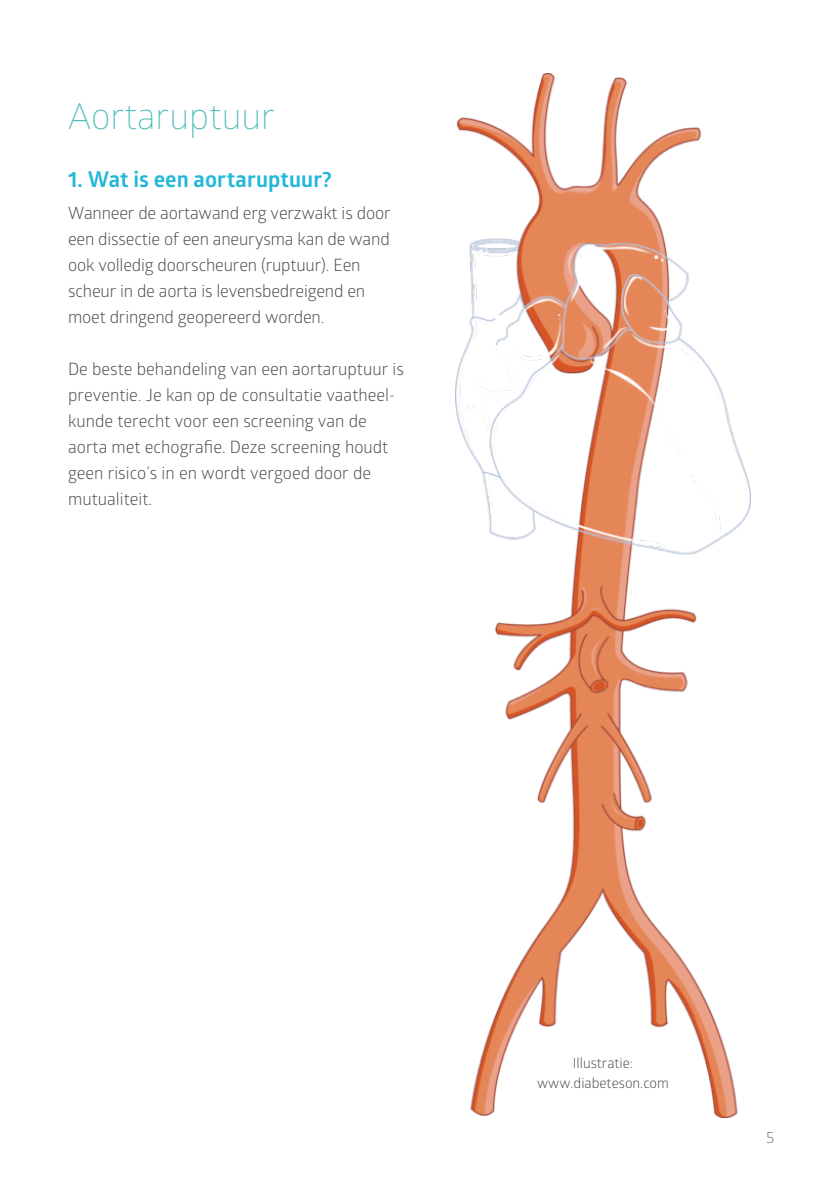
<style>
.page{position:relative;width:840px;height:1191px;background:#fff}
.page>*{position:absolute;margin:0;border:0;box-sizing:border-box;transform-origin:0 0}
.t1{font:300 36px "Glober";color:#4cbbb8}
.t2{font:700 22px "Glober";letter-spacing:.005em;color:#22b9d8}
.t3{font:17px/26px "Glober";color:#4a4a49}
.t4{font:16px "Glober";color:#7c7b7b}
.t5{font:14px/20px "Glober";color:#4a4a49;text-align:center}
</style>
<div class="page">
<img style="left:455px;top:73px;width:295px;height:1045px">
<h1 class="t1" style="left:68px;top:91px;width:208px">Aortaruptuur</h1>
<p class="t2" style="left:68px;top:164px;width:265px">1. Wat is een aortaruptuur?</p>
<p class="t3" style="left:68px;top:199px;width:324px">Wanneer de aortawand erg verzwakt is door een dissectie of een aneurysma kan de wand ook volledig doorscheuren (ruptuur). Een scheur in de aorta is levensbedreigend en moet dringend geopereerd worden.</p>
<p class="t3" style="left:68px;top:355px;width:337px">De beste behandeling van een aortaruptuur is preventie. Je kan op de consultatie vaatheel&shy;kunde terecht voor een screening van de aorta met echografie. Deze screening houdt geen risico’s in en wordt vergoed door de mutualiteit.</p>
<p class="t5" style="left:537px;top:1052px;width:133px">Illustratie: www.diabeteson.com</p>
<p class="t4" style="left:765px;top:1125px;width:10px">5</p>
</div>
